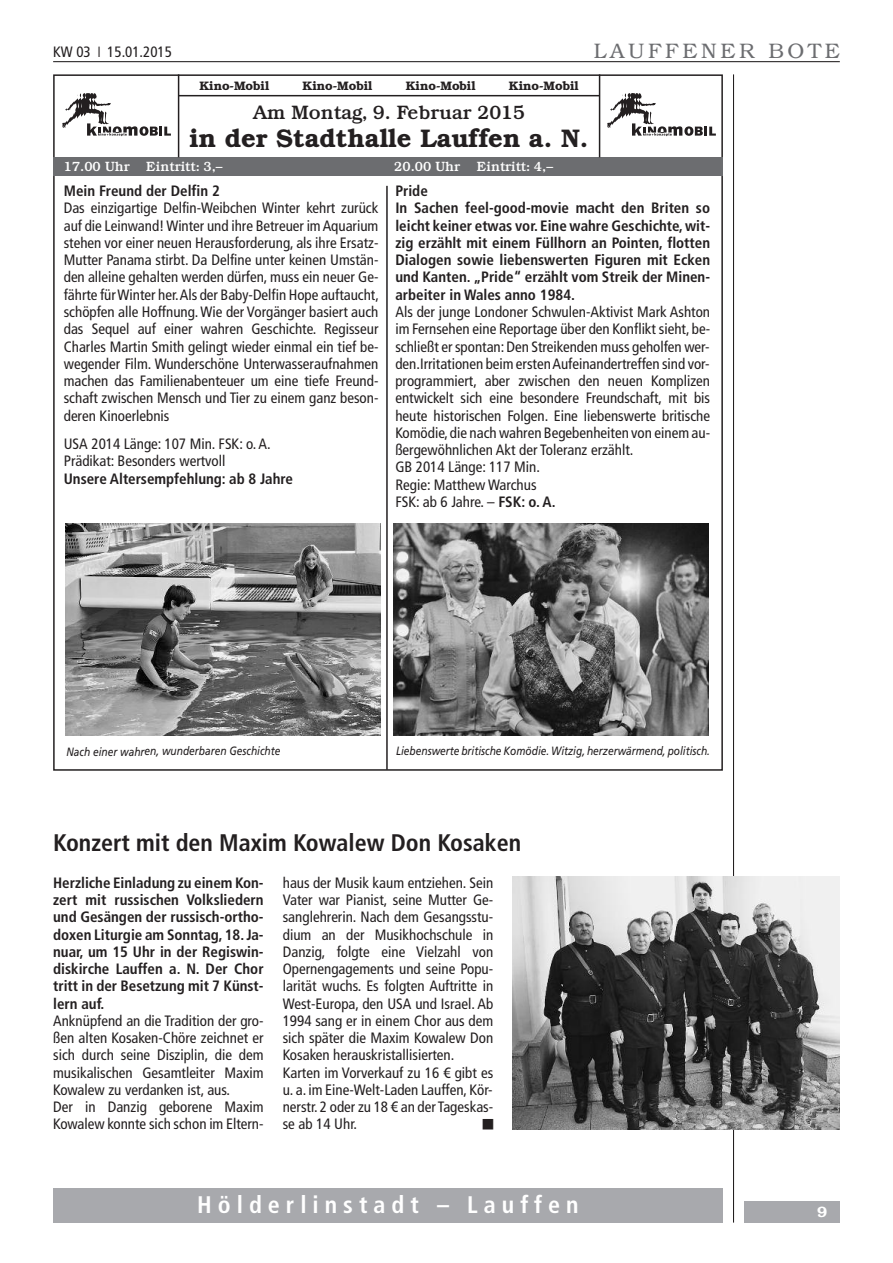
<style>
.page{position:relative;width:893px;height:1263px;background:#fff}
.page>*{position:absolute;margin:0;border:0;box-sizing:border-box;transform-origin:0 0}
.t1{font:600 25.5px "Bookman LT";color:#231f20}
.t2{font:700 condensed 24px "Frutiger LT";color:#231f20}
.t3{font:700 condensed 24px "Frutiger LT";letter-spacing:.25em;color:#fff}
.t4{font:300 21px "Bookman LT";letter-spacing:.175em;color:#6c6d70}
.t5{font:500 19.5px "Bookman LT";color:#231f20}
.t6{font:condensed 15px/17.2px "Frutiger LT";color:#231f20}
.t7{font:700 condensed 15px/17.2px "Frutiger LT";color:#231f20}
.t8{font:600 15px "Bookman LT";color:#fff}
.t9{font:500 13.5px "Bookman LT";color:#fff}
.t10{font:600 12.3px "Bookman LT";color:#231f20}
.t11{font:italic 12px "Frutiger LT";color:#231f20;scale:.85 1}
.s1{font-weight:700}
</style>
<div class="page">
<hr style="left:733px;top:74px;width:1px;height:1148px;background:#231f20">
<hr style="left:53px;top:61px;width:787px;height:1px;background:#231f20">
<div style="left:744px;top:1201px;width:96px;height:21px;background:#a8a9ad"></div>
<div style="left:53px;top:157px;width:670px;height:19px;background:#6c6d70"></div>
<svg style="left:62px;top:93px;width:109px;height:43px"></svg>
<hr style="left:179px;top:95px;width:420px;height:1px;background:#231f20">
<hr style="left:178px;top:74px;width:1px;height:83px;background:#231f20">
<hr style="left:599px;top:74px;width:1px;height:83px;background:#231f20">
<svg style="left:607px;top:93px;width:109px;height:43px"></svg>
<hr style="left:386px;top:186px;width:2px;height:584px;background:#231f20">
<img style="left:65px;top:523px;width:315px;height:213px">
<img style="left:394px;top:523px;width:315px;height:213px">
<img style="left:512px;top:876px;width:328px;height:253px">
<div style="left:53px;top:1188px;width:670px;height:34px;background:#a8a9ad"></div>
<p class="t6" style="left:53px;top:44px;width:120px">KW 03 ❘ 15.01.2015</p>
<h3 class="t4" style="left:594px;top:38px;width:247px">LAUFFENER BOTE</h3>
<p class="t10" style="left:199px;top:78px;width:71px">Kino-Mobil</p>
<p class="t10" style="left:303px;top:78px;width:71px">Kino-Mobil</p>
<p class="t10" style="left:406px;top:78px;width:71px">Kino-Mobil</p>
<p class="t10" style="left:509px;top:78px;width:71px">Kino-Mobil</p>
<h3 class="t5" style="left:253px;top:106px;width:274px">Am Montag, 9. Februar 2015</h3>
<h1 class="t1" style="left:190px;top:124px;width:400px">in der Stadthalle Lauffen a. N.</h1>
<p class="t7" style="left:64px;top:184px;width:158px">Mein Freund der Delfin 2</p>
<p class="t6" style="left:64px;top:201px;width:317px;text-align:justify">Das einzigartige Delfin-Weibchen Winter kehrt zurück auf die Leinwand!Winter und ihre Betreuer imAquarium stehen vor einer neuen Herausforderung, als ihre Ersatz-Mutter Panama stirbt. Da Delfine unter keinen Umstän&shy;den alleine gehalten werden dürfen, muss ein neuer Ge&shy;fährte fürWinter her.Als der Baby-Delfin Hope auftaucht, schöpfen alle Hoffnung.Wie der Vorgänger basiert auch das Sequel auf einer wahren Geschichte. Regisseur Charles Martin Smith gelingt wieder einmal ein tief be&shy;wegender Film. Wunderschöne Unterwasseraufnahmen machen das Familienabenteuer um eine tiefe Freund&shy;schaft zwischen Mensch und Tier zu einem ganz beson&shy;deren Kinoerlebnis</p>
<p class="t6" style="left:64px;top:436px;width:208px">USA 2014 Länge: 107 Min. FSK: o. A.<br>Prädikat: Besonders wertvoll</p>
<p class="t7" style="left:64px;top:471px;width:231px">Unsere Altersempfehlung: ab 8 Jahre</p>
<p class="t9" style="left:64px;top:162px;width:160px">17.00 Uhr Eintritt: 3,–</p>
<p class="t9" style="left:394px;top:162px;width:160px">20.00 Uhr Eintritt: 4,–</p>
<p class="t7" style="left:395px;top:184px;width:316px">Pride<br>In Sachen feel-good-movie macht den Briten so leicht keiner etwas vor. Eine wahre Geschichte,wit&shy;zig erzählt mit einem Füllhorn an Pointen, flotten Dialogen sowie liebenswerten Figuren mit Ecken und Kanten. „Pride“ erzählt vom Streik der Minen&shy;arbeiter in Wales anno 1984.</p>
<p class="t6" style="left:395px;top:304px;width:316px">Als der junge Londoner Schwulen-Aktivist Mark Ashton im Fernsehen eine Reportage über den Konflikt sieht, be&shy;schließt er spontan:Den Streikenden muss geholfen wer&shy;den.Irritationen beim erstenAufeinandertreffen sind vor&shy;programmiert, aber zwischen den neuen Komplizen entwickelt sich eine besondere Freundschaft, mit bis heute historischen Folgen. Eine liebenswerte britische Komödie, die nach wahren Begebenheiten von einem au&shy;ßergewöhnlichen Akt der Toleranz erzählt.<br>GB 2014 Länge: 117 Min.<br>Regie: Matthew Warchus<br>FSK: ab 6 Jahre. – <span class="s1">FSK: o. A.</span></p>
<p class="t11" style="left:66px;top:746px;width:253px">Nach einer wahren, wunderbaren Geschichte</p>
<p class="t11" style="left:396px;top:746px;width:371px">Liebenswerte britische Komödie. Witzig, herzerwärmend, politisch.</p>
<h2 class="t2" style="left:53px;top:833px;width:469px">Konzert mit den Maxim Kowalew Don Kosaken</h2>
<p class="t7" style="left:53px;top:875px;width:212px;text-align:justify">Herzliche Einladung zu einem Kon&shy;zert mit russischen Volksliedern und Gesängen der russisch-ortho&shy;doxen Liturgie am Sonntag, 18.Ja&shy;nuar, um 15 Uhr in der Regiswin&shy;diskirche Lauffen a. N. Der Chor tritt in der Besetzung mit 7 Künst&shy;lern auf.</p>
<p class="t6" style="left:53px;top:1013px;width:212px">Anknüpfend an die Tradition der gro&shy;ßen alten Kosaken-Chöre zeichnet er sich durch seine Disziplin, die dem musikalischen Gesamtleiter Maxim Kowalew zu verdanken ist, aus.<br>Der in Danzig geborene Maxim Kowalew konnte sich schon im Eltern-</p>
<p class="t6" style="left:283px;top:875px;width:212px">haus der Musik kaum entziehen. Sein Vater war Pianist, seine Mutter Ge&shy;sanglehrerin. Nach dem Gesangsstu&shy;dium an der Musikhochschule in Danzig, folgte eine Vielzahl von Opernengagements und seine Popu&shy;larität wuchs. Es folgten Auftritte in West-Europa, den USA und Israel. Ab 1994 sang er in einem Chor aus dem sich später die Maxim Kowalew Don Kosaken herauskristallisierten.<br>Karten im Vorverkauf zu 16 € gibt es u. a. im Eine-Welt-Laden Lauffen, Kör&shy;nerstr. 2 oder zu 18 € an der Tageskas&shy;se ab 14 Uhr.</p>
<h2 class="t3" style="left:197px;top:1195px;width:383px">Hölderlinstadt – Lauffen</h2>
<p class="t8" style="left:817px;top:1203px;width:11px">9</p>
</div>
